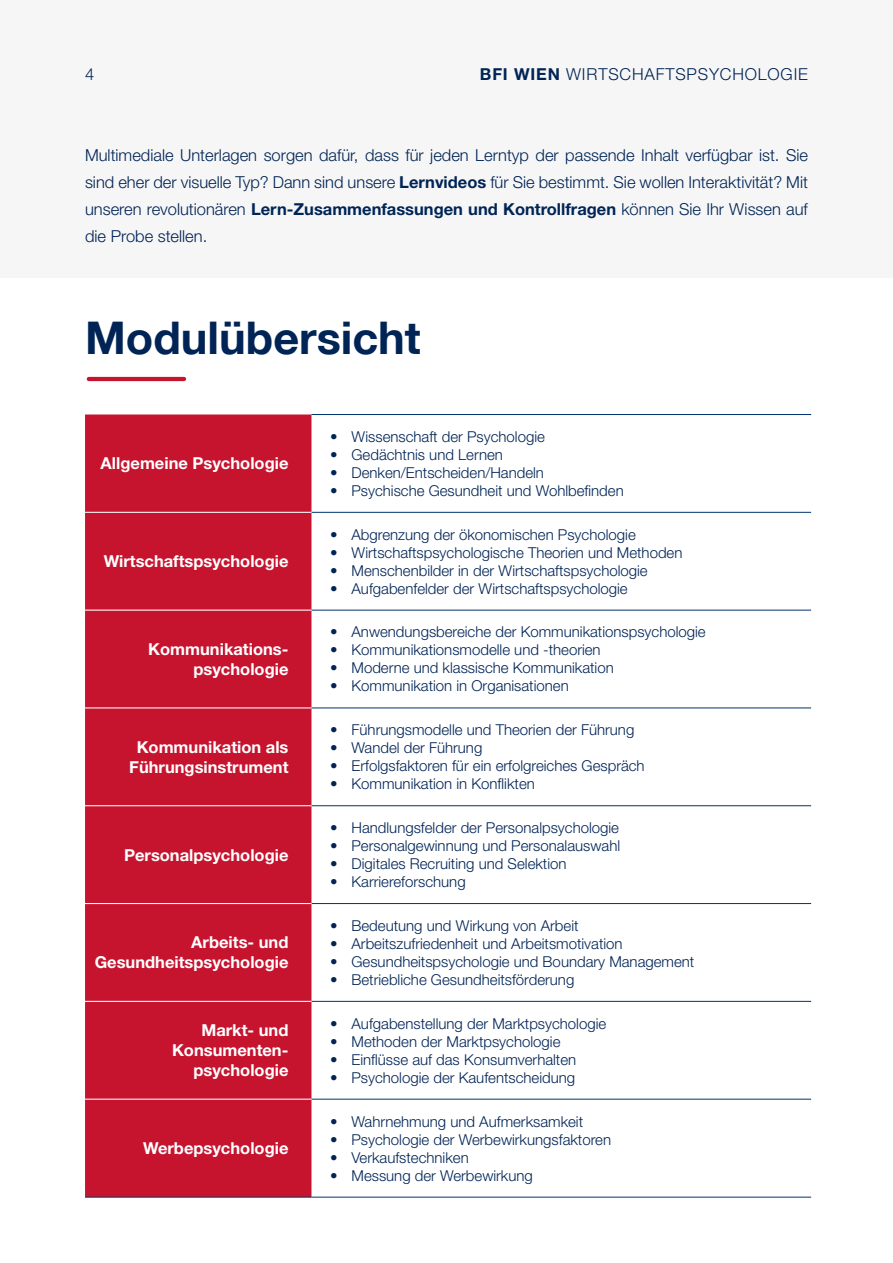
<style>
.page{position:relative;width:893px;height:1263px;background:#fff}
.page>*{position:absolute;margin:0;border:0;box-sizing:border-box;transform-origin:0 0}
.t1{font:700 45px "Helvetica Neue LT";color:#002455}
.t2{font:300 16.5px/27px "Helvetica Neue LT Std";color:#002455;text-align:justify}
.t3{font:700 16.5px/19.8px "Helvetica Neue LT Std";color:#fff;text-align:right}
.t4{font:300 16.5px "Helvetica Neue LT Std";letter-spacing:.05em;color:#002455}
.t5{font:300 15px "Helvetica Neue LT Std";color:#002455}
.s1{font-weight:700}
</style>
<div class="page">
<div style="left:0;top:0;width:893px;height:277px;background:#f6f6f6"></div>
<hr style="left:89px;top:377px;width:95px;height:4px;background:#c6142f">
<div style="left:85px;top:414px;width:226px;height:783px;background:#c6142f"></div>
<hr style="left:311px;top:414px;width:500px;height:1px;background:#00346f">
<hr style="left:311px;top:512px;width:500px;height:1px;background:#00346f">
<hr style="left:311px;top:610px;width:500px;height:1px;background:#00346f">
<hr style="left:311px;top:708px;width:500px;height:1px;background:#00346f">
<hr style="left:311px;top:805px;width:500px;height:1px;background:#00346f">
<hr style="left:311px;top:903px;width:500px;height:1px;background:#00346f">
<hr style="left:311px;top:1001px;width:500px;height:1px;background:#00346f">
<hr style="left:85px;top:1197px;width:226px;height:1px;background:#00346f">
<hr style="left:311px;top:1099px;width:500px;height:1px;background:#00346f">
<hr style="left:311px;top:1197px;width:500px;height:1px;background:#00346f">
<hr style="left:85px;top:512px;width:226px;height:1px;background:#fff">
<hr style="left:85px;top:610px;width:226px;height:1px;background:#fff">
<hr style="left:85px;top:707px;width:226px;height:1px;background:#fff">
<hr style="left:85px;top:805px;width:226px;height:1px;background:#fff">
<hr style="left:85px;top:903px;width:226px;height:1px;background:#fff">
<hr style="left:85px;top:1001px;width:226px;height:1px;background:#fff">
<hr style="left:85px;top:1098px;width:226px;height:2px;background:#fff">
<p class="t2" style="left:85px;top:61px;width:11px">4</p>
<p class="t4" style="left:480px;top:64px;width:330px"><span class="s1">BFI WIEN</span> WIRTSCHAFTSPSYCHOLOGIE</p>
<p class="t2" style="left:85px;top:141px;width:724px">Multimediale Unterlagen sorgen dafür, dass für jeden Lerntyp der passende Inhalt verfügbar ist. Sie sind eher der visuelle Typ? Dann sind unsere <span class="s1">Lernvideos</span> für Sie bestimmt. Sie wollen Interaktivität? Mit unseren revolutionären <span class="s1">Lern-Zusammenfassungen und Kontrollfragen</span> können Sie Ihr Wissen auf die Probe stellen.</p>
<h1 class="t1" style="left:85px;top:310px;width:337px">Modulübersicht</h1>
<p class="t3" style="left:101px;top:453px;width:189px">Allgemeine Psychologie</p>
<p class="t3" style="left:104px;top:551px;width:186px">Wirtschaftspsychologie</p>
<p class="t3" style="left:148px;top:639px;width:142px">Kommunikations&shy;psychologie</p>
<p class="t3" style="left:129px;top:737px;width:161px;text-align:center">Kommunikation als<br>Führungsinstrument</p>
<p class="t3" style="left:124px;top:844px;width:166px">Personalpsychologie</p>
<p class="t3" style="left:95px;top:932px;width:195px">Arbeits- und<br>Gesundheitspsychologie</p>
<p class="t5" style="left:330px;top:427px;width:216px">• Wissenschaft der Psychologie</p>
<p class="t5" style="left:330px;top:445px;width:174px">• Gedächtnis und Lernen</p>
<p class="t5" style="left:330px;top:463px;width:215px">• Denken/Entscheiden/Handeln</p>
<p class="t5" style="left:330px;top:481px;width:295px">• Psychische Gesundheit und Wohlbefinden</p>
<p class="t5" style="left:330px;top:525px;width:307px">• Abgrenzung der ökonomischen Psychologie</p>
<p class="t5" style="left:330px;top:543px;width:354px">• Wirtschaftspsychologische Theorien und Methoden</p>
<p class="t5" style="left:330px;top:561px;width:319px">• Menschenbilder in der Wirtschaftspsychologie</p>
<p class="t5" style="left:330px;top:579px;width:299px">• Aufgabenfelder der Wirtschaftspsychologie</p>
<p class="t5" style="left:330px;top:623px;width:377px">• Anwendungsbereiche der Kommunikationspsychologie</p>
<p class="t5" style="left:330px;top:641px;width:272px">• Kommunikationsmodelle und -theorien</p>
<p class="t5" style="left:330px;top:659px;width:285px">• Moderne und klassische Kommunikation</p>
<p class="t5" style="left:330px;top:677px;width:240px">• Kommunikation in Organisationen</p>
<p class="t5" style="left:330px;top:721px;width:306px">• Führungsmodelle und Theorien der Führung</p>
<p class="t5" style="left:330px;top:739px;width:154px">• Wandel der Führung</p>
<p class="t5" style="left:330px;top:757px;width:316px">• Erfolgsfaktoren für ein erfolgreiches Gespräch</p>
<p class="t5" style="left:330px;top:775px;width:206px">• Kommunikation in Konflikten</p>
<p class="t5" style="left:330px;top:818px;width:290px">• Handlungsfelder der Personalpsychologie</p>
<p class="t5" style="left:330px;top:836px;width:291px">• Personalgewinnung und Personalauswahl</p>
<p class="t5" style="left:330px;top:854px;width:238px">• Digitales Recruiting und Selektion</p>
<p class="t5" style="left:330px;top:872px;width:137px">• Karriereforschung</p>
<p class="t5" style="left:330px;top:916px;width:250px">• Bedeutung und Wirkung von Arbeit</p>
<p class="t5" style="left:330px;top:934px;width:294px">• Arbeitszufriedenheit und Arbeitsmotivation</p>
<p class="t5" style="left:330px;top:952px;width:366px">• Gesundheitspsychologie und Boundary Management</p>
<p class="t5" style="left:330px;top:970px;width:246px">• Betriebliche Gesundheitsförderung</p>
<p class="t3" style="left:172px;top:1020px;width:118px">Markt- und<br>Konsumenten&shy;psychologie</p>
<p class="t5" style="left:330px;top:1014px;width:278px">• Aufgabenstellung der Marktpsychologie</p>
<p class="t5" style="left:330px;top:1032px;width:232px">• Methoden der Marktpsychologie</p>
<p class="t5" style="left:330px;top:1050px;width:247px">• Einflüsse auf das Konsumverhalten</p>
<p class="t5" style="left:330px;top:1068px;width:246px">• Psychologie der Kaufentscheidung</p>
<p class="t3" style="left:143px;top:1138px;width:147px">Werbepsychologie</p>
<p class="t5" style="left:330px;top:1112px;width:254px">• Wahrnehmung und Aufmerksamkeit</p>
<p class="t5" style="left:330px;top:1130px;width:282px">• Psychologie der Werbewirkungsfaktoren</p>
<p class="t5" style="left:330px;top:1148px;width:140px">• Verkaufstechniken</p>
<p class="t5" style="left:330px;top:1166px;width:204px">• Messung der Werbewirkung</p>
</div>
